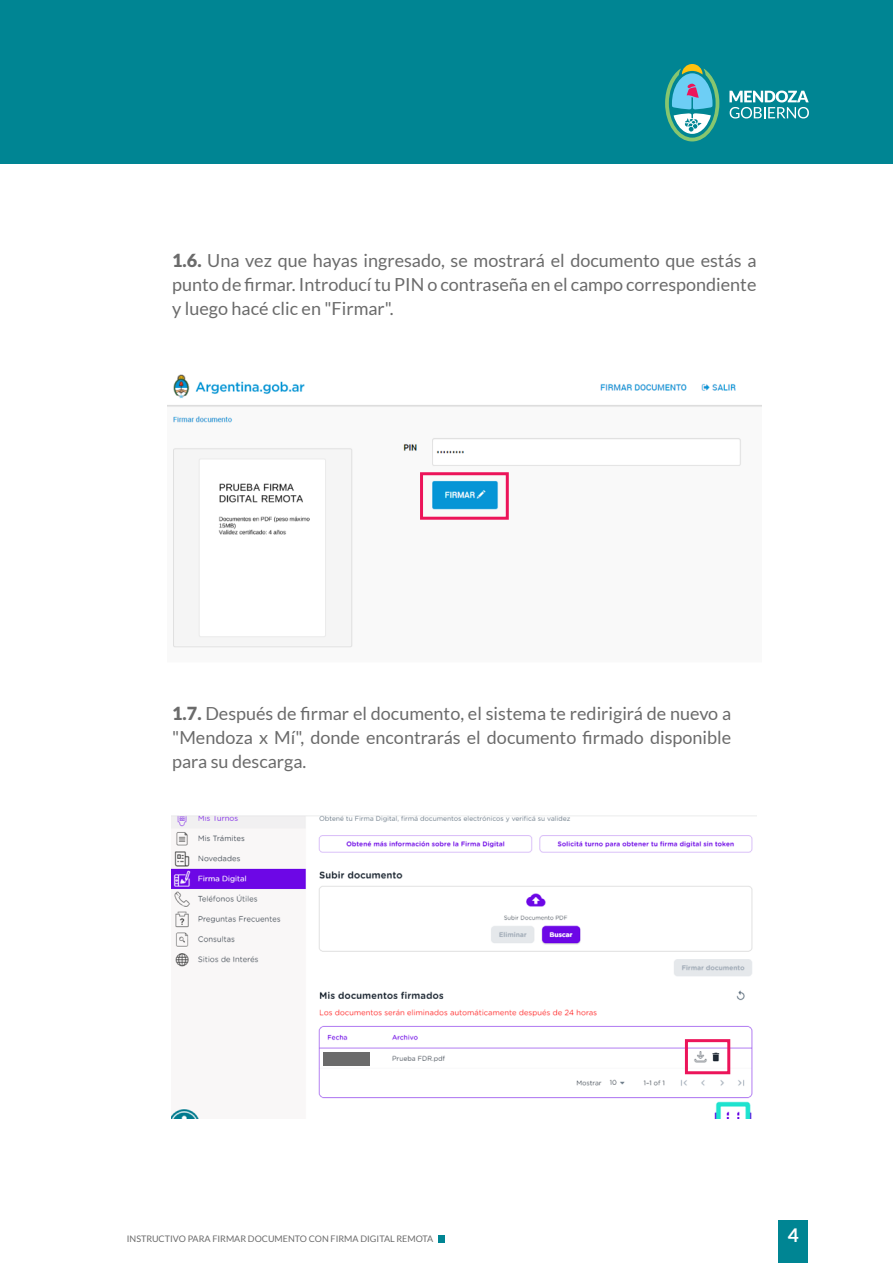
<style>
.page{position:relative;width:893px;height:1263px;background:#fff}
.page>*{position:absolute;margin:0;border:0;box-sizing:border-box;transform-origin:0 0}
.t1{font:700 18.9px "Lato";color:#fff}
.t2{font:18px/24px "Lato";color:#6b6b6b;text-align:justify}
.t3{font:9px "Lato";color:#6b6b6b}
.s1{font-weight:900}
</style>
<div class="page">
<div style="left:778px;top:1220px;width:30px;height:43px;background:#008593"></div>
<div style="left:0;top:0;width:893px;height:164px;background:#008593"></div>
<svg style="left:665px;top:64px;width:54px;height:77px"></svg>
<svg style="left:729px;top:91px;width:80px;height:27px"></svg>
<div style="left:438px;top:1235px;width:7px;height:7px;background:#008593"></div>
<img style="left:167px;top:374px;width:595px;height:274px">
<div style="left:420px;top:472px;width:89px;height:48px;border:3px solid #ec145a"></div>
<img style="left:171px;top:816px;width:582px;height:303px">
<div style="left:323px;top:1052px;width:46px;height:13px;background:#6b6b6b"></div>
<div style="left:685px;top:1039px;width:45px;height:35px;border:3px solid #ec145a"></div>
<p class="t2" style="left:172px;top:248px;width:586px"><span class="s1">1.6.</span> Una vez que hayas ingresado, se mostrará el documento que estás a punto de firmar. Introducí tu PIN o contraseña en el campo correspondiente y luego hacé clic en "Firmar".</p>
<p class="t2" style="left:172px;top:701px;width:561px"><span class="s1">1.7.</span> Después de firmar el documento, el sistema te redirigirá de nuevo a "Mendoza x Mí", donde encontrarás el documento firmado disponible para su descarga.</p>
<p class="t3" style="left:127px;top:1234px;width:308px">INSTRUCTIVO PARA FIRMAR DOCUMENTO CON FIRMA DIGITAL REMOTA</p>
<p class="t1" style="left:788px;top:1224px;width:12px">4</p>
</div>
